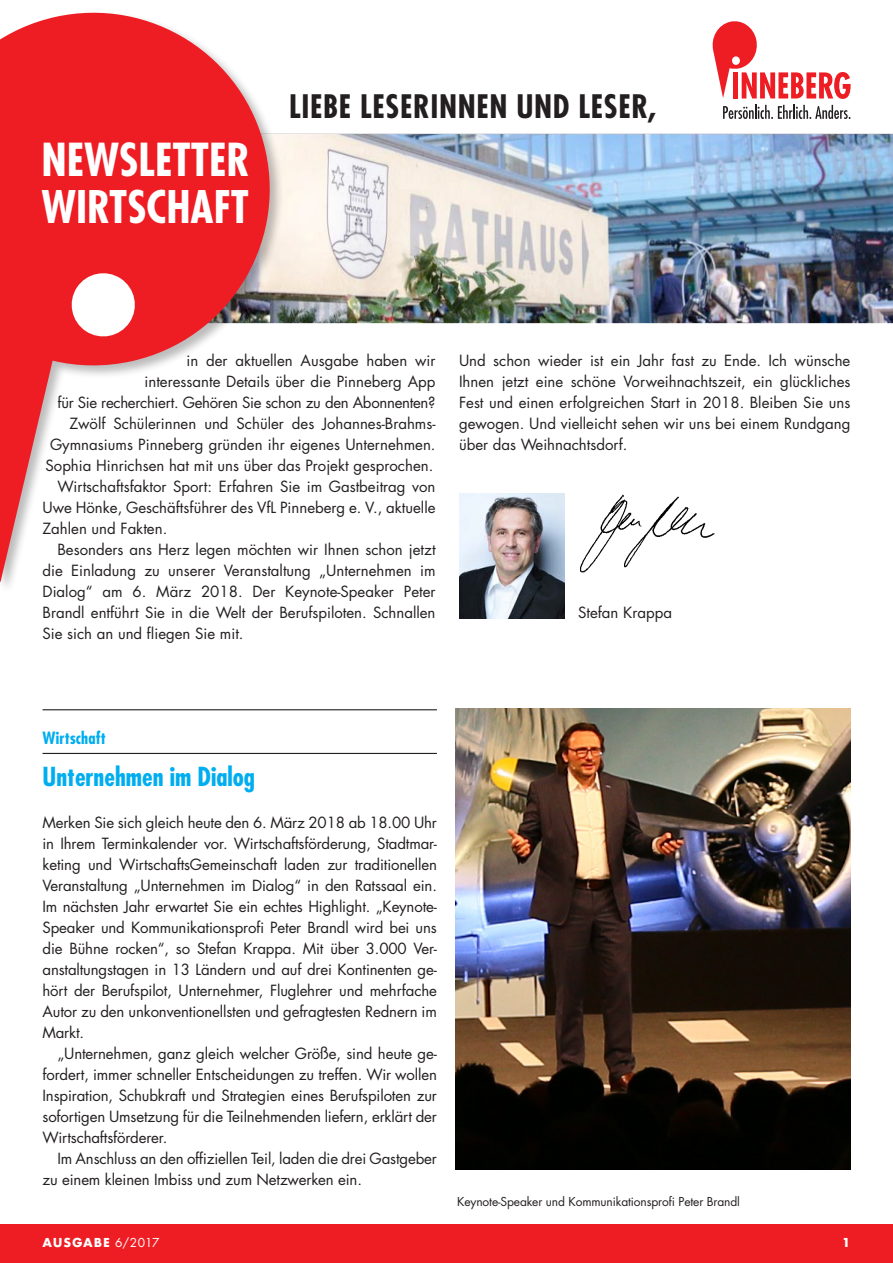
<style>
.page{position:relative;width:893px;height:1263px;background:#fff}
.page>*{position:absolute;margin:0;border:0;box-sizing:border-box;transform-origin:0 0}
.t1{font:700 condensed 44.25px "Futura";color:#fff}
.t2{font:700 condensed 43.8px "Futura";color:#fff}
.Kapitelheadline{font:700 condensed 31.5px "Futura";letter-spacing:.02em;color:#231f20}
.Absatzheadline{font:700 condensed 25.5px "Futura";color:#00aeef}
.Rubrik{font:700 condensed 16.5px "Futura";letter-spacing:.005em;color:#00aeef}
.Fließtext{font:15px/21px "Futura";color:#231f20;text-align:justify}
.Bildunterschrift{font:12px "Futura";letter-spacing:-.01em;color:#231f20}
.t3{font:700 12px "Futura";letter-spacing:.07em;color:#fff}
.s1{font-weight:400}
</style>
<div class="page">
<div style="left:0;top:1225px;width:893px;height:38px;background:#ee1d23"></div>
<img style="left:284px;top:133px;width:609px;height:191px">
<img style="left:580px;top:494px;width:135px;height:79px">
<img style="left:459px;top:493px;width:105px;height:126px">
<div style="left:0;top:11px;width:284px;height:584px;background:#231f20;opacity:.3"></div>
<svg style="left:0;top:13px;width:270px;height:569px;fill:#ee1d23"></svg>
<svg style="left:713px;top:21px;width:137px;height:78px"></svg>
<svg style="left:723px;top:105px;width:127px;height:14px"></svg>
<hr style="left:43px;top:709px;width:394px;height:1px;background:#231f20">
<hr style="left:43px;top:753px;width:394px;height:1px;background:#231f20">
<img style="left:456px;top:708px;width:394px;height:461px">
<p class="t1" style="left:41px;top:131px;width:210px">NEWSLETTER</p>
<p class="t2" style="left:41px;top:178px;width:209px">WIRTSCHAFT</p>
<p class="Kapitelheadline" style="left:289px;top:86px;width:369px">LIEBE LESERINNEN UND LESER,</p>
<p class="Fließtext" style="left:58px;top:350px;width:380px;text-align:right">in der aktuellen Ausgabe haben wir<br>interessante Details über die Pinneberg App<br>für Sie recherchiert. Gehören Sie schon zu den Abonnenten?</p>
<p class="Fließtext" style="left:46px;top:413px;width:392px;text-align:right">Zwölf Schülerinnen und Schüler des Johannes-Brahms-<br>Gymnasiums Pinneberg gründen ihr eigenes Unternehmen.<br>Sophia Hinrichsen hat mit uns über das Projekt gesprochen.</p>
<p class="Fließtext" style="left:43px;top:476px;width:395px;text-indent:15px">Wirtschaftsfaktor Sport: Erfahren Sie im Gastbeitrag von Uwe Hönke, Geschäftsführer des VfL Pinneberg e. V., aktuelle Zahlen und Fakten.</p>
<p class="Fließtext" style="left:43px;top:539px;width:395px;text-indent:15px">Besonders ans Herz legen möchten wir Ihnen schon jetzt die Einladung zu unserer Veranstaltung „Unternehmen im Dialog“ am 6. März 2018. Der Keynote-Speaker Peter Brandl entführt Sie in die Welt der Berufspiloten. Schnallen Sie sich an und fliegen Sie mit.</p>
<p class="Fließtext" style="left:459px;top:350px;width:393px">Und schon wieder ist ein Jahr fast zu Ende. Ich wünsche Ihnen jetzt eine schöne Vorweihnachtszeit, ein glückliches Fest und einen erfolgreichen Start in 2018. Bleiben Sie uns gewogen. Und vielleicht sehen wir uns bei einem Rundgang über das Weihnachtsdorf.</p>
<p class="Fließtext" style="left:578px;top:602px;width:95px">Stefan Krappa</p>
<p class="Rubrik" style="left:43px;top:728px;width:65px">Wirtschaft</p>
<p class="Absatzheadline" style="left:43px;top:760px;width:214px">Unternehmen im Dialog</p>
<p class="Fließtext" style="left:43px;top:812px;width:396px">Merken Sie sich gleich heute den 6. März 2018 ab 18.00 Uhr in Ihrem Terminkalender vor. Wirtschaftsförderung, Stadtmar&shy;keting und WirtschaftsGemeinschaft laden zur traditionellen Veranstaltung „Unternehmen im Dialog“ in den Ratssaal ein.<br>Im nächsten Jahr erwartet Sie ein echtes Highlight. „Keynote-Speaker und Kommunikationsprofi Peter Brandl wird bei uns die Bühne rocken“, so Stefan Krappa. Mit über 3.000 Ver&shy;anstaltungstagen in 13 Ländern und auf drei Kontinenten ge&shy;hört der Berufspilot, Unternehmer, Fluglehrer und mehrfache Autor zu den unkonventionellsten und gefragtesten Rednern im Markt.</p>
<p class="Fließtext" style="left:43px;top:1043px;width:396px;text-indent:15px">„Unternehmen, ganz gleich welcher Größe, sind heute ge&shy;fordert, immer schneller Entscheidungen zu treffen. Wir wollen Inspiration, Schubkraft und Strategien eines Berufspiloten zur sofortigen Umsetzung für die Teilnehmenden liefern, erklärt der Wirtschaftsförderer.</p>
<p class="Fließtext" style="left:43px;top:1148px;width:396px;text-indent:15px">Im Anschluss an den offiziellen Teil, laden die drei Gastgeber zu einem kleinen Imbiss und zum Netzwerken ein.</p>
<p class="Bildunterschrift" style="left:457px;top:1194px;width:284px">Keynote-Speaker und Kommunikationsprofi Peter Brandl</p>
<p class="t3" style="left:43px;top:1234px;width:119px">AUSGABE <span class="s1">6/2017</span></p>
<p class="t3" style="left:842px;top:1234px;width:10px">1</p>
</div>
